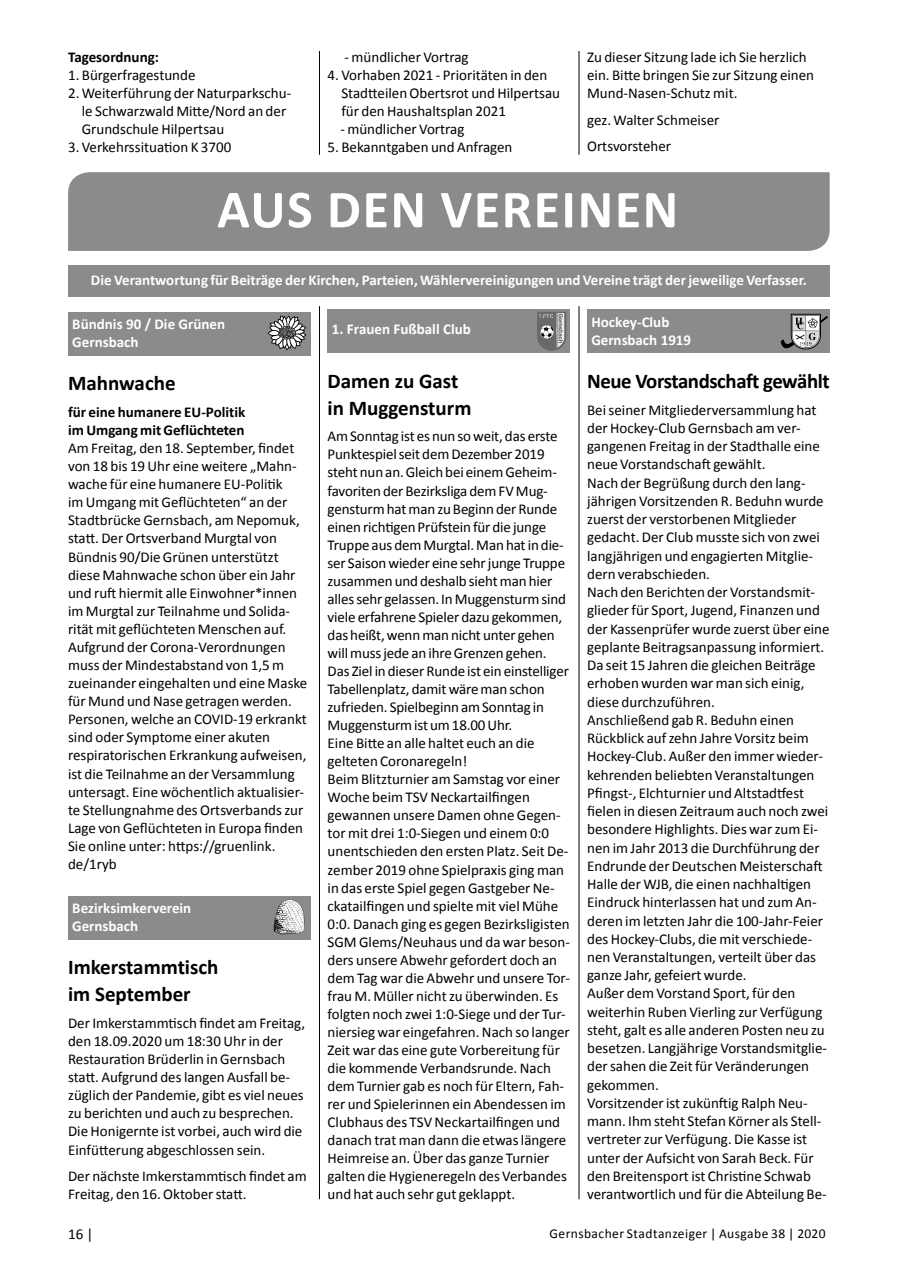
<style>
.page{position:relative;width:902px;height:1280px;background:#fff}
.page>*{position:absolute;margin:0;border:0;box-sizing:border-box;transform-origin:0 0}
.t1{font:700 54px "Calibri";letter-spacing:.03em;color:#fff}
.t2{font:700 21px/27px "Calibri";color:#000}
.t3{font:700 21px "Calibri";letter-spacing:-.02em;color:#000}
.t4{font:15px/18px "Calibri";color:#000}
.t5{font:700 15px/18px "Calibri";color:#fff}
.t6{font:700 15px/18px "Calibri";color:#000}
.t7{font:13.5px "Calibri";letter-spacing:.03em;color:#000}
</style>
<div class="page">
<hr style="left:319px;top:51px;width:1px;height:104px;background:#000">
<hr style="left:578px;top:51px;width:1px;height:104px;background:#000">
<div style="left:68px;top:172px;width:761px;height:79px;background:#8b8b8b"></div>
<div style="left:68px;top:265px;width:761px;height:31px;background:#8b8b8b"></div>
<div style="left:587px;top:309px;width:242px;height:44px;background:#8b8b8b"></div>
<svg style="left:780px;top:314px;width:47px;height:36px"></svg>
<div style="left:327px;top:309px;width:243px;height:44px;background:#8b8b8b"></div>
<svg style="left:537px;top:312px;width:30px;height:39px"></svg>
<div style="left:68px;top:312px;width:242px;height:43px;background:#8b8b8b"></div>
<svg style="left:268px;top:315px;width:38px;height:35px"></svg>
<div style="left:68px;top:896px;width:242px;height:43px;background:#8b8b8b"></div>
<svg style="left:273px;top:899px;width:32px;height:35px"></svg>
<hr style="left:319px;top:306px;width:1px;height:893px;background:#000">
<hr style="left:578px;top:306px;width:1px;height:893px;background:#000">
<p class="t6" style="left:68px;top:48px;width:92px">Tagesordnung:</p>
<p class="t4" style="left:68px;top:66px;width:129px">1. Bürgerfragestunde</p>
<p class="t4" style="left:82px;top:84px;width:211px;text-indent:-14px">2. Weiterführung der Naturparkschu&shy;le Schwarzwald Mitte/Nord an der<br>Grundschule Hilpertsau</p>
<p class="t4" style="left:68px;top:138px;width:165px">3. Verkehrssituation K 3700</p>
<p class="t4" style="left:344px;top:48px;width:125px">- mündlicher Vortrag</p>
<p class="t4" style="left:341px;top:66px;width:220px;text-indent:-14px">4. Vorhaben 2021 - Prioritäten in den<br>Stadtteilen Obertsrot und Hilpertsau für den Haushaltsplan 2021</p>
<p class="t4" style="left:340px;top:120px;width:125px">- mündlicher Vortrag</p>
<p class="t4" style="left:327px;top:138px;width:186px">5. Bekanntgaben und Anfragen</p>
<p class="t4" style="left:587px;top:48px;width:228px">Zu dieser Sitzung lade ich Sie herzlich ein. Bitte bringen Sie zur Sitzung einen<br>Mund-Nasen-Schutz mit.</p>
<p class="t4" style="left:587px;top:107px;width:134px;line-height:26.5px">gez. Walter Schmeiser<br>Ortsvorsteher</p>
<h1 class="t1" style="left:217px;top:175px;width:462px">AUS DEN VEREINEN</h1>
<p class="t5" style="left:91px;top:271px;width:717px">Die Verantwortung für Beiträge der Kirchen, Parteien, Wählervereinigungen und Vereine trägt der jeweilige Verfasser.</p>
<p class="t5" style="left:591px;top:313px;width:101px">Hockey-Club<br>Gernsbach 1919</p>
<h2 class="t3" style="left:587px;top:368px;width:244px">Neue Vorstandschaft gewählt</h2>
<p class="t4" style="left:587px;top:401px;width:244px">Bei seiner Mitgliederversammlung hat der Hockey-Club Gernsbach am ver&shy;gangenen Freitag in der Stadthalle eine neue Vorstandschaft gewählt.<br>Nach der Begrüßung durch den lang&shy;jährigen Vorsitzenden R. Beduhn wurde zuerst der verstorbenen Mitglieder gedacht. Der Club musste sich von zwei langjährigen und engagierten Mitglie&shy;dern verabschieden.<br>Nach den Berichten der Vorstandsmit&shy;glieder für Sport, Jugend, Finanzen und der Kassenprüfer wurde zuerst über eine geplante Beitragsanpassung informiert.<br>Da seit 15 Jahren die gleichen Beiträge erhoben wurden war man sich einig, diese durchzuführen.<br>Anschließend gab R. Beduhn einen Rückblick auf zehn Jahre Vorsitz beim Hockey-Club. Außer den immer wieder&shy;kehrenden beliebten Veranstaltungen Pfingst-, Elchturnier und Altstadtfest fielen in diesen Zeitraum auch noch zwei besondere Highlights. Dies war zum Ei&shy;nen im Jahr 2013 die Durchführung der Endrunde der Deutschen Meisterschaft Halle der WJB, die einen nachhaltigen Eindruck hinterlassen hat und zum An&shy;deren im letzten Jahr die 100-Jahr-Feier des Hockey-Clubs, die mit verschiede&shy;nen Veranstaltungen, verteilt über das ganze Jahr, gefeiert wurde.<br>Außer dem Vorstand Sport, für den weiterhin Ruben Vierling zur Verfügung steht, galt es alle anderen Posten neu zu besetzen. Langjährige Vorstandsmitglie&shy;der sahen die Zeit für Veränderungen gekommen.<br>Vorsitzender ist zukünftig Ralph Neu&shy;mann. Ihm steht Stefan Körner als Stell&shy;vertreter zur Verfügung. Die Kasse ist unter der Aufsicht von Sarah Beck. Für den Breitensport ist Christine Schwab verantwortlich und für die Abteilung Be-</p>
<p class="t5" style="left:72px;top:315px;width:154px">Bündnis 90 / Die Grünen<br>Gernsbach</p>
<h2 class="t2" style="left:68px;top:370px;width:109px">Mahnwache</h2>
<p class="t6" style="left:68px;top:403px;width:179px">für eine humanere EU-Politik im Umgang mit Geflüchteten</p>
<p class="t4" style="left:68px;top:439px;width:241px">Am Freitag, den 18. September, findet von 18 bis 19 Uhr eine weitere „Mahn&shy;wache für eine humanere EU-Politik<br>im Umgang mit Geflüchteten“ an der Stadtbrücke Gernsbach, am Nepomuk, statt. Der Ortsverband Murgtal von Bündnis 90/Die Grünen unterstützt diese Mahnwache schon über ein Jahr und ruft hiermit alle Einwohner*innen im Murgtal zur Teilnahme und Solida&shy;rität mit geflüchteten Menschen auf.<br>Aufgrund der Corona-Verordnungen muss der Mindestabstand von 1,5 m zueinander eingehalten und eine Maske für Mund und Nase getragen werden.<br>Personen, welche an COVID-19 erkrankt sind oder Symptome einer akuten respiratorischen Erkrankung aufweisen, ist die Teilnahme an der Versammlung untersagt. Eine wöchentlich aktualisier&shy;te Stellungnahme des Ortsverbands zur Lage von Geflüchteten in Europa finden Sie online unter: https://gruenlink. de/1ryb</p>
<p class="t5" style="left:72px;top:899px;width:120px">Bezirksimkerverein<br>Gernsbach</p>
<h2 class="t2" style="left:68px;top:954px;width:152px">Imkerstammtisch im September</h2>
<p class="t4" style="left:68px;top:1014px;width:239px">Der Imkerstammtisch findet am Freitag, den 18.09.2020 um 18:30 Uhr in der Restauration Brüderlin in Gernsbach statt. Aufgrund des langen Ausfall be&shy;züglich der Pandemie, gibt es viel neues zu berichten und auch zu besprechen.<br>Die Honigernte ist vorbei, auch wird die Einfütterung abgeschlossen sein.</p>
<p class="t4" style="left:68px;top:1167px;width:240px">Der nächste Imkerstammtisch findet am<br>Freitag, den 16. Oktober statt.</p>
<p class="t5" style="left:332px;top:320px;width:140px">1. Frauen Fußball Club</p>
<h2 class="t2" style="left:327px;top:367px;width:145px">Damen zu Gast in Muggensturm</h2>
<p class="t4" style="left:327px;top:427px;width:244px">Am Sonntag ist es nun so weit, das erste Punktespiel seit dem Dezember 2019 steht nun an. Gleich bei einem Geheim&shy;favoriten der Bezirksliga dem FV Mug&shy;gensturm hat man zu Beginn der Runde einen richtigen Prüfstein für die junge Truppe aus dem Murgtal. Man hat in die&shy;ser Saison wieder eine sehr junge Truppe zusammen und deshalb sieht man hier alles sehr gelassen. In Muggensturm sind viele erfahrene Spieler dazu gekommen, das heißt, wenn man nicht unter gehen will muss jede an ihre Grenzen gehen.<br>Das Ziel in dieser Runde ist ein einstelliger Tabellenplatz, damit wäre man schon zufrieden. Spielbeginn am Sonntag in Muggensturm ist um 18.00 Uhr.<br>Eine Bitte an alle haltet euch an die gelteten Coronaregeln!<br>Beim Blitzturnier am Samstag vor einer Woche beim TSV Neckartailfingen gewannen unsere Damen ohne Gegen&shy;tor mit drei 1:0-Siegen und einem 0:0 unentschieden den ersten Platz. Seit De&shy;zember 2019 ohne Spielpraxis ging man in das erste Spiel gegen Gastgeber Ne&shy;ckatailfingen und spielte mit viel Mühe 0:0. Danach ging es gegen Bezirksligisten SGM Glems/Neuhaus und da war beson&shy;ders unsere Abwehr gefordert doch an dem Tag war die Abwehr und unsere Tor&shy;frau M. Müller nicht zu überwinden. Es folgten noch zwei 1:0-Siege und der Tur&shy;niersieg war eingefahren. Nach so langer Zeit war das eine gute Vorbereitung für die kommende Verbandsrunde. Nach dem Turnier gab es noch für Eltern, Fah&shy;rer und Spielerinnen ein Abendessen im Clubhaus des TSV Neckartailfingen und danach trat man dann die etwas längere Heimreise an. Über das ganze Turnier galten die Hygieneregeln des Verbandes und hat auch sehr gut geklappt.</p>
<p class="t4" style="left:68px;top:1225px;width:27px">16 |</p>
<p class="t7" style="left:549px;top:1225px;width:277px">Gernsbacher Stadtanzeiger | Ausgabe 38 | 2020</p>
</div>
